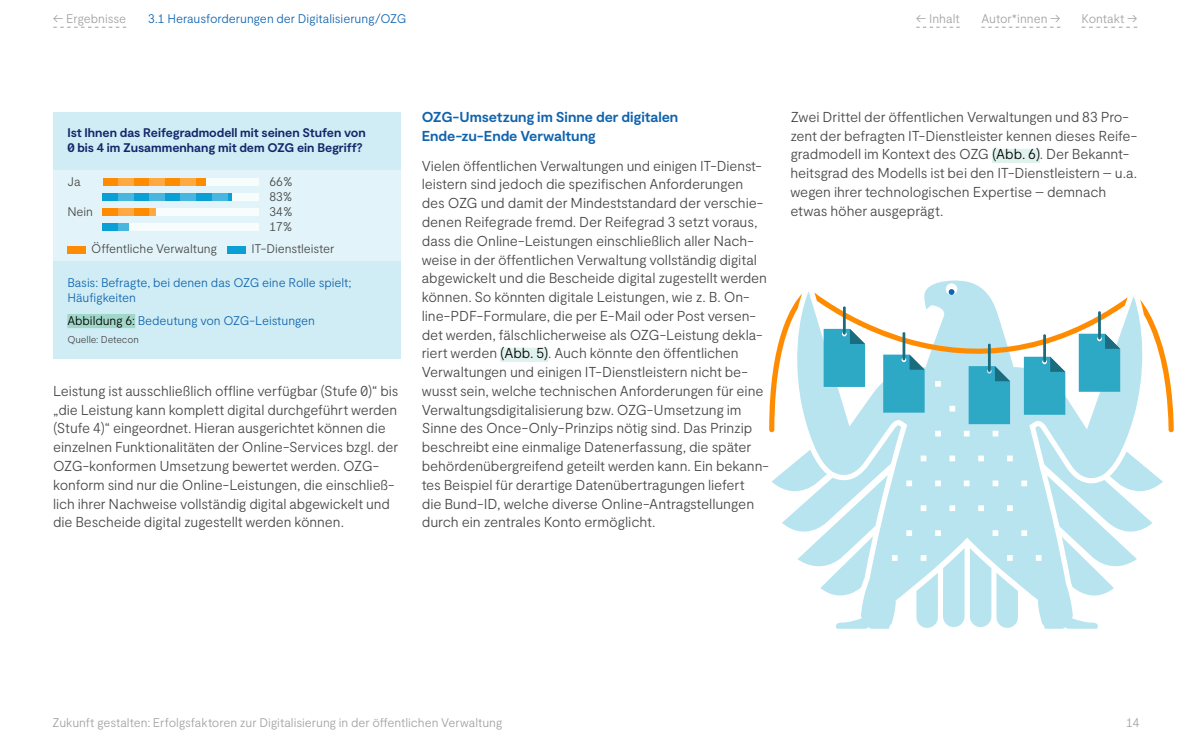
<style>
.page{position:relative;width:1191px;height:745px;background:#fff}
.page>*{position:absolute;margin:0;border:0;box-sizing:border-box;transform-origin:0 0}
.t1{font:300 14.38px/18.8px "Moderat";letter-spacing:-.01em;color:#464646}
.t2{font:700 14.38px/18.8px "Moderat";letter-spacing:-.005em;color:#1063ad}
.t3{font:300 12.5px/15px "Moderat";letter-spacing:-.005em;color:#1063ad}
.t4{font:300 12.5px "Moderat";color:#a1a1a1}
.t5{font:700 12.5px/15px "Moderat";color:#122769}
.t6{font:300 12.5px "Moderat";letter-spacing:-.005em;color:#464646}
.t7{font:300 10px "Moderat";letter-spacing:-.005em;color:#464646}
.s1{color:#000}
</style>
<div class="page">
<div style="left:500px;top:347px;width:48px;height:15px;background:#e0f2ed"></div>
<div style="left:992px;top:149px;width:48px;height:14px;background:#e0f2ed"></div>
<div style="left:53px;top:112px;width:347px;height:246px;background:#d0edf5"></div>
<div style="left:67px;top:314px;width:68px;height:14px;background:#a1d7c8"></div>
<div style="left:53px;top:170px;width:347px;height:90px;background:#e2f4f9"></div>
<div style="left:103px;top:193px;width:155px;height:7px;background:#f7fcfd"></div>
<div style="left:103px;top:223px;width:155px;height:7px;background:#f7fcfd"></div>
<div style="left:103px;top:178px;width:155px;height:7px;background:#f7fcfd"></div>
<div style="left:103px;top:208px;width:155px;height:7px;background:#f7fcfd"></div>
<div style="left:103px;top:193px;width:129px;height:7px;background:#0a9fd5"></div>
<div style="left:103px;top:223px;width:26px;height:7px;background:#0a9fd5"></div>
<div style="left:103px;top:178px;width:102px;height:7px;background:#ff8c00"></div>
<div style="left:103px;top:208px;width:53px;height:7px;background:#ff8c00"></div>
<div style="left:67px;top:246px;width:19px;height:7px;background:#ff8c00"></div>
<div style="left:228px;top:246px;width:18px;height:7px;background:#0a9fd5"></div>
<div style="left:118px;top:178px;width:16px;height:7px;background:#ffa940"></div>
<div style="left:118px;top:208px;width:16px;height:7px;background:#ffa940"></div>
<div style="left:118px;top:193px;width:16px;height:7px;background:#47b7df"></div>
<div style="left:118px;top:223px;width:11px;height:7px;background:#47b7df"></div>
<div style="left:149px;top:178px;width:16px;height:7px;background:#ffa940"></div>
<div style="left:149px;top:208px;width:7px;height:7px;background:#ffa940"></div>
<div style="left:149px;top:193px;width:16px;height:7px;background:#47b7df"></div>
<div style="left:181px;top:178px;width:15px;height:7px;background:#ffa940"></div>
<div style="left:181px;top:193px;width:15px;height:7px;background:#47b7df"></div>
<div style="left:212px;top:193px;width:15px;height:7px;background:#47b7df"></div>
<svg style="left:771px;top:280px;width:392px;height:348px"></svg>
<svg style="left:1140px;top:299px;width:33px;height:133px"></svg>
<svg style="left:769px;top:293px;width:33px;height:139px"></svg>
<div style="left:945px;top:283px;width:12px;height:12px;background:#fff;border-radius:50%"></div>
<svg style="left:814px;top:289px;width:313px;height:271px"></svg>
<svg style="left:916px;top:27px;width:43px;height:1px"></svg>
<svg style="left:1081px;top:27px;width:56px;height:1px"></svg>
<svg style="left:981px;top:27px;width:79px;height:1px"></svg>
<svg style="left:53px;top:27px;width:73px;height:1px"></svg>
<p class="t4" style="left:53px;top:11px;width:74px">← Ergebnisse</p>
<p class="t3" style="left:148px;top:11px;width:260px">3.1 Herausforderungen der Digitalisierung/OZG</p>
<p class="t4" style="left:916px;top:11px;width:45px">← Inhalt</p>
<p class="t4" style="left:981px;top:11px;width:80px">Autor*innen →</p>
<p class="t4" style="left:1081px;top:11px;width:57px">Kontakt →</p>
<p class="t5" style="left:67px;top:125px;width:300px">Ist Ihnen das Reifegradmodell mit seinen Stufen von<br>0 bis 4 im Zusammenhang mit dem OZG ein Begriff?</p>
<p class="t6" style="left:67px;top:174px;width:15px">Ja</p>
<p class="t6" style="left:67px;top:204px;width:27px">Nein</p>
<p class="t6" style="left:269px;top:174px;width:25px">66%</p>
<p class="t6" style="left:269px;top:204px;width:25px">34%</p>
<p class="t6" style="left:269px;top:189px;width:25px">83%</p>
<p class="t6" style="left:269px;top:219px;width:25px">17%</p>
<p class="t6" style="left:91px;top:241px;width:127px">Öffentliche Verwaltung</p>
<p class="t6" style="left:251px;top:241px;width:84px">IT-Dienstleister</p>
<p class="t3" style="left:67px;top:275px;width:286px">Basis: Befragte, bei denen das OZG eine Rolle spielt;<br>Häufigkeiten</p>
<p class="t3" style="left:67px;top:313px;width:249px"><span class="s1">Abbildung 6:</span> Bedeutung von OZG-Leistungen</p>
<p class="t7" style="left:67px;top:334px;width:73px">Quelle: Detecon</p>
<p class="t1" style="left:53px;top:381px;width:347px">Leistung ist ausschließlich offline verfügbar (Stufe 0)“ bis „die Leistung kann komplett digital durchgeführt werden (Stufe 4)“ eingeordnet. Hieran ausgerichtet können die einzelnen Funktionalitäten der Online-Services bzgl. der OZG-konformen Umsetzung bewertet werden. OZG&shy;konform sind nur die Online-Leistungen, die einschließ&shy;lich ihrer Nachweise vollständig digital abgewickelt und die Bescheide digital zugestellt werden können.</p>
<p class="t2" style="left:422px;top:108px;width:258px">OZG-Umsetzung im Sinne der digitalen<br>Ende-zu-Ende Verwaltung</p>
<p class="t1" style="left:422px;top:156px;width:349px">Vielen öffentlichen Verwaltungen und einigen IT-Dienst&shy;leistern sind jedoch die spezifischen Anforderungen des OZG und damit der Mindeststandard der verschie&shy;denen Reifegrade fremd. Der Reifegrad 3 setzt voraus, dass die Online-Leistungen einschließlich aller Nach&shy;weise in der öffentlichen Verwaltung vollständig digital abgewickelt und die Bescheide digital zugestellt werden können. So könnten digitale Leistungen, wie z. B. On&shy;line-PDF-Formulare, die per E-Mail oder Post versen&shy;det werden, fälschlicherweise als OZG-Leistung dekla&shy;riert werden <span class="s1">(Abb. 5)</span>. Auch könnte den öffentlichen Verwaltungen und einigen IT-Dienstleistern nicht be&shy;wusst sein, welche technischen Anforderungen für eine Verwaltungsdigitalisierung bzw. OZG-Umsetzung im Sinne des Once-Only-Prinzips nötig sind. Das Prinzip beschreibt eine einmalige Datenerfassung, die später behördenübergreifend geteilt werden kann. Ein bekann&shy;tes Beispiel für derartige Datenübertragungen liefert<br>die Bund-ID, welche diverse Online-Antragstellungen durch ein zentrales Konto ermöglicht.</p>
<p class="t1" style="left:790px;top:108px;width:348px">Zwei Drittel der öffentlichen Verwaltungen und 83 Pro&shy;zent der befragten IT-Dienstleister kennen dieses Reife&shy;gradmodell im Kontext des OZG <span class="s1">(Abb. 6)</span>. Der Bekannt&shy;heitsgrad des Modells ist bei den IT-Dienstleistern – u.a. wegen ihrer technologischen Expertise – demnach etwas höher ausgeprägt.</p>
<p class="t4" style="left:52px;top:715px;width:452px">Zukunft gestalten: Erfolgsfaktoren zur Digitalisierung in der öffentlichen Verwaltung</p>
<p class="t4" style="left:1126px;top:715px;width:15px">14</p>
</div>
